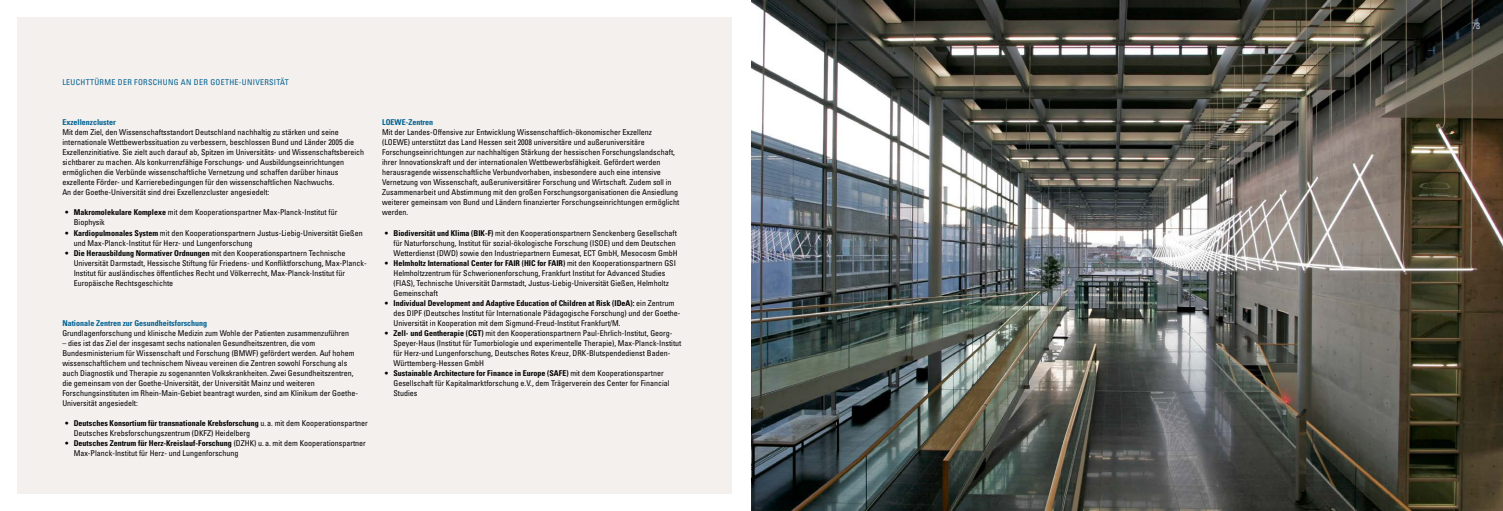
<style>
.page{position:relative;width:1503px;height:511px;background:#fff}
.page>*{position:absolute;margin:0;border:0;box-sizing:border-box;transform-origin:0 0}
.t1{font:300 condensed 9px "Univers LT Std";color:#fff}
.t2{font:condensed 8px/10px "Univers LT Std";color:#000}
.t3{font:700 condensed 8px "Univers LT Std";color:#006192}
.t4{font:condensed 8px "Univers LT Std";letter-spacing:.04em;color:#006192}
.s1{font-weight:700}
</style>
<div class="page">
<div style="left:17px;top:17px;width:714px;height:476px;background:#f3f0ee"></div>
<img style="left:751px;top:0;width:751px;height:510px">
<p class="t4" style="left:62px;top:77px;width:228px">LEUCHTTÜRME DER FORSCHUNG AN DER GOETHE-UNIVERSITÄT</p>
<p class="t3" style="left:62px;top:117px;width:55px">Exzellenzcluster</p>
<p class="t2" style="left:62px;top:127px;width:303px">Mit dem Ziel, den Wissenschaftsstandort Deutschland nachhaltig zu stärken und seine internationale Wettbewerbssituation zu verbessern, beschlossen Bund und Länder 2005 die Exzellenzinitiative. Sie zielt auch darauf ab, Spitzen im Universitäts- und Wissenschaftsbereich sichtbarer zu machen. Als konkurrenzfähige Forschungs- und Ausbildungseinrichtungen ermöglichen die Verbünde wissenschaftliche Vernetzung und schaffen darüber hinaus exzellente Förder- und Karrierebedingungen für den wissenschaftlichen Nachwuchs.<br>An der Goethe-Universität sind drei Exzellenzcluster angesiedelt:</p>
<p class="t2" style="left:74px;top:207px;width:265px;text-indent:-9px"><span class="s1">• Makromolekulare Komplexe</span> mit dem Kooperationspartner Max-Planck-Institut für<br>Biophysik</p>
<p class="t2" style="left:74px;top:227px;width:290px;text-indent:-9px"><span class="s1">• Kardiopulmonales System</span> mit den Kooperationspartnern Justus-Liebig-Universität Gießen und Max-Planck-Institut für Herz- und Lungenforschung</p>
<p class="t2" style="left:74px;top:247px;width:294px;text-indent:-9px"><span class="s1">• Die Herausbildung Normativer Ordnungen</span> mit den Kooperationspartnern Technische Universität Darmstadt, Hessische Stiftung für Friedens- und Konfliktforschung, Max-Planck-Institut für ausländisches öffentliches Recht und Völkerrecht, Max-Planck-Institut für Europäische Rechtsgeschichte</p>
<p class="t3" style="left:62px;top:317px;width:146px">Nationale Zentren zur Gesundheitsforschung</p>
<p class="t2" style="left:62px;top:327px;width:288px">Grundlagenforschung und klinische Medizin zum Wohle der Patienten zusammenzuführen</p>
<p class="t2" style="left:62px;top:337px;width:297px">– dies ist das Ziel der insgesamt sechs nationalen Gesundheitszentren, die vom Bundesministerium für Wissenschaft und Forschung (BMWF) gefördert werden. Auf hohem wissenschaftlichem und technischem Niveau vereinen die Zentren sowohl Forschung als auch Diagnostik und Therapie zu sogenannten Volkskrankheiten. Zwei Gesundheitszentren, die gemeinsam von der Goethe-Universität, der Universität Mainz und weiteren Forschungsinstituten im Rhein-Main-Gebiet beantragt wurden, sind am Klinikum der Goethe-Universität angesiedelt:</p>
<p class="t2" style="left:74px;top:417px;width:296px;text-indent:-9px"><span class="s1">• Deutsches Konsortium für transnationale Krebsforschung</span> u.a. mit dem Kooperationspartner<br>Deutsches Krebsforschungszentrum (DKFZ) Heidelberg</p>
<p class="t2" style="left:74px;top:437px;width:294px;text-indent:-9px"><span class="s1">• Deutsches Zentrum für Herz-Kreislauf-Forschung</span> (DZHK) u.a. mit dem Kooperationspartner<br>Max-Planck-Institut für Herz- und Lungenforschung</p>
<p class="t3" style="left:382px;top:117px;width:53px">LOEWE-Zentren</p>
<p class="t2" style="left:382px;top:127px;width:299px">Mit der Landes-Offensive zur Entwicklung Wissenschaftlich-ökonomischer Exzellenz (LOEWE) unterstützt das Land Hessen seit 2008 universitäre und außeruniversitäre Forschungseinrichtungen zur nachhaltigen Stärkung der hessischen Forschungslandschaft, ihrer Innovationskraft und der internationalen Wettbewerbsfähigkeit. Gefördert werden herausragende wissenschaftliche Verbundvorhaben, insbesondere auch eine intensive Vernetzung von Wissenschaft, außeruniversitärer Forschung und Wirtschaft. Zudem soll in Zusammenarbeit und Abstimmung mit den großen Forschungsorganisationen die Ansiedlung weiterer gemeinsam von Bund und Ländern finanzierter Forschungseinrichtungen ermöglicht werden.</p>
<p class="t2" style="left:393px;top:227px;width:286px;text-indent:-9px"><span class="s1">• Biodiversität und Klima (BIK-F)</span> mit den Kooperationspartnern Senckenberg Gesellschaft für Naturforschung, Institut für sozial-ökologische Forschung (ISOE) und dem Deutschen<br>Wetterdienst (DWD) sowie den Industriepartnern Eumesat, ECT GmbH, Mesocosm GmbH</p>
<p class="t2" style="left:393px;top:257px;width:284px;text-indent:-9px"><span class="s1">• Helmholtz International Center for FAIR (HIC for FAIR)</span> mit den Kooperationspartnern GSI Helmholtzzentrum für Schwerionenforschung, Frankfurt Institut for Advanced Studies (FIAS), Technische Universität Darmstadt, Justus-Liebig-Universität Gießen, Helmholtz Gemeinschaft</p>
<p class="t2" style="left:393px;top:297px;width:289px;text-indent:-9px"><span class="s1">• Individual Development and Adaptive Education of Children at Risk (IDeA):</span> ein Zentrum des DIPF (Deutsches Institut für Internationale Pädagogische Forschung) und der Goethe-<br>Universität in Kooperation mit dem Sigmund-Freud-Institut Frankfurt/M.</p>
<p class="t2" style="left:393px;top:327px;width:289px;text-indent:-9px"><span class="s1">• Zell- und Gentherapie (CGT)</span> mit den Kooperationspartnern Paul-Ehrlich-Institut, Georg-Speyer-Haus (Institut für Tumorbiologie und experimentelle Therapie), Max-Planck-Institut für Herz-und Lungenforschung, Deutsches Rotes Kreuz, DRK-Blutspendedienst Baden-Württemberg-Hessen GmbH</p>
<p class="t2" style="left:393px;top:367px;width:278px;text-indent:-9px"><span class="s1">• Sustainable Architecture for Finance in Europe (SAFE)</span> mit dem Kooperationspartner<br>Gesellschaft für Kapitalmarktforschung e.V., dem Trägerverein des Center for Financial<br>Studies</p>
<p class="t1" style="left:1472px;top:21px;width:10px">73</p>
</div>
